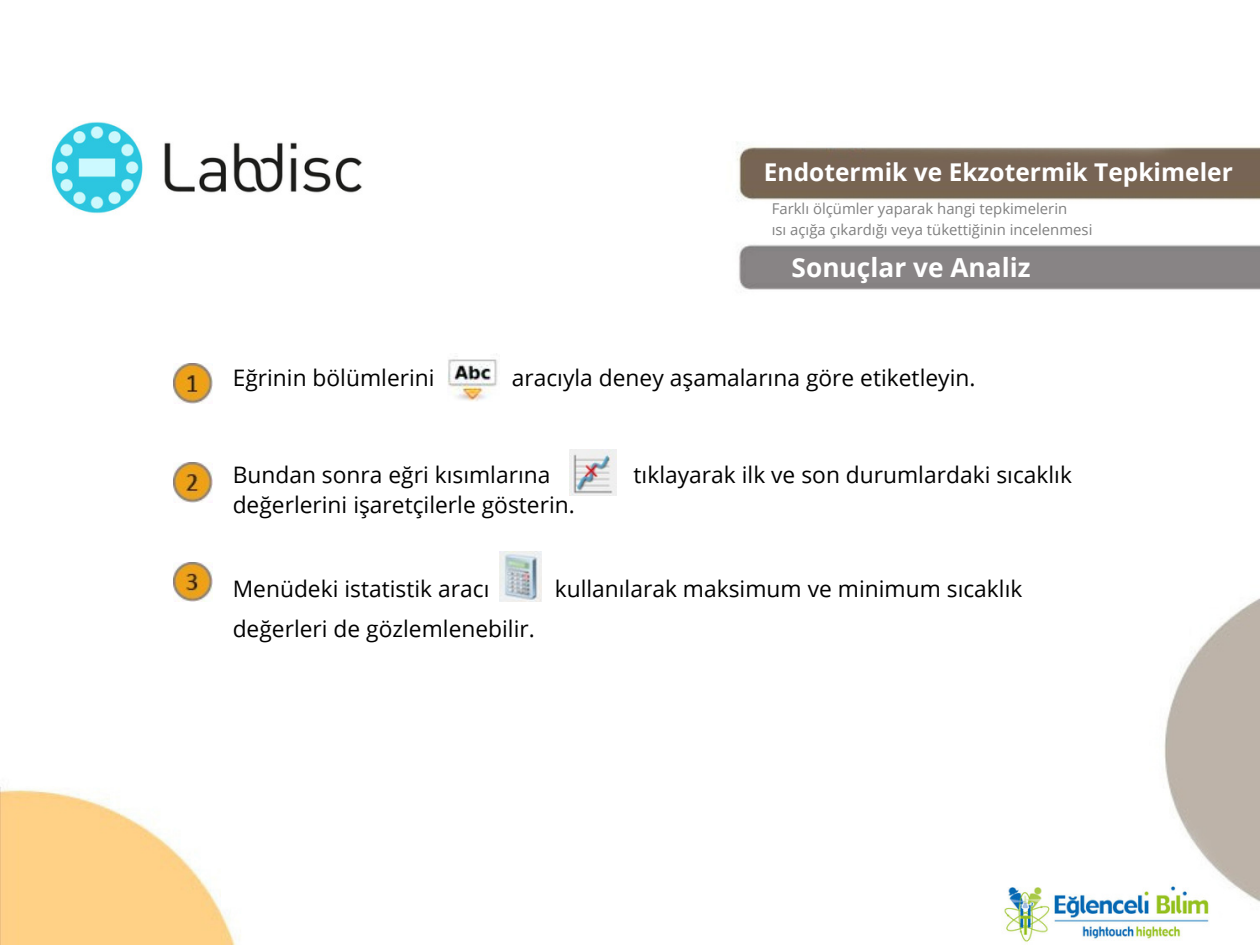
<style>
.page{position:relative;width:1260px;height:945px;background:#fff}
.page>*{position:absolute;margin:0;border:0;box-sizing:border-box;transform-origin:0 0}
.t1{font:700 26.25px "Open Sans";color:#fff}
.t2{font:700 24.5px "Open Sans";color:#fff}
.t3{font:22.75px "Open Sans";color:#000}
.t4{font:14.88px "Open Sans";color:#7f7f7f}
</style>
<div class="page">
<img style="left:0;top:122px;width:1260px;height:823px">
<img style="left:448px;top:353px;width:51px;height:49px">
<img style="left:499px;top:552px;width:42px;height:50px">
<img style="left:174px;top:364px;width:39px;height:39px">
<img style="left:174px;top:463px;width:39px;height:39px">
<img style="left:174px;top:562px;width:39px;height:39px">
<img style="left:570px;top:450px;width:47px;height:46px">
<h2 class="t2" style="left:764px;top:155px;width:470px">Endotermik ve Ekzotermik Tepkimeler</h2>
<h2 class="t4" style="left:772px;top:199px;width:297px">Farklı ölçümler yaparak hangi tepkimelerin</h2>
<p class="t4" style="left:772px;top:220px;width:322px">ısı açığa çıkardığı veya tükettiğinin incelenmesi</p>
<h2 class="t1" style="left:792px;top:249px;width:241px">Sonuçlar ve Analiz</h2>
<p class="t3" style="left:233px;top:361px;width:203px">Eğrinin bölümlerini</p>
<p class="t3" style="left:512px;top:361px;width:465px">aracıyla deney aşamalarına göre etiketleyin.</p>
<h1 class="t3" style="left:233px;top:459px;width:319px">Bundan sonra eğri kısımlarına</h1>
<h1 class="t3" style="left:634px;top:459px;width:440px">tıklayarak ilk ve son durumlardaki sıcaklık</h1>
<h1 class="t3" style="left:233px;top:489px;width:344px">değerlerini işaretçilerle gösterin.</h1>
<p class="t3" style="left:233px;top:573px;width:258px">Menüdeki istatistik aracı</p>
<p class="t3" style="left:555px;top:573px;width:469px">kullanılarak maksimum ve minimum sıcaklık</p>
<p class="t3" style="left:233px;top:613px;width:304px">değerleri de gözlemlenebilir.</p>
</div>
